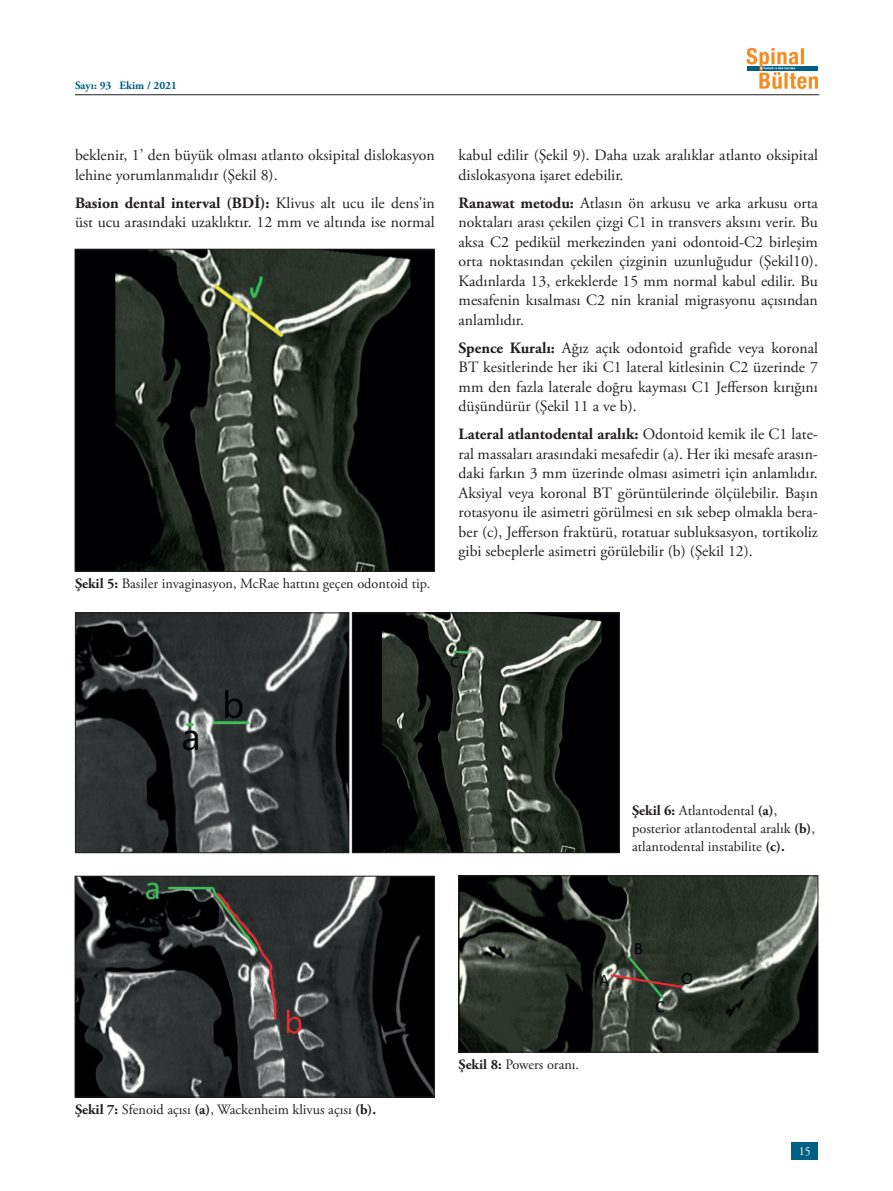
<style>
.page{position:relative;width:893px;height:1191px;background:#fff}
.page>*{position:absolute;margin:0;border:0;box-sizing:border-box;transform-origin:0 0}
.t1{font:15.75px/19.5px "Adobe Garamond Pro";color:#231f20}
.t2{font:14.25px/18px "Adobe Garamond Pro";color:#231f20}
.t3{font:12px "Adobe Garamond Pro";color:#fff}
.t4{font:700 11.25px "Adobe Garamond Pro";color:#006185}
.s1{font-weight:700}
</style>
<div class="page">
<div style="left:791px;top:1141px;width:27px;height:18px;background:#006185"></div>
<hr style="left:75px;top:94px;width:744px;height:1px;background:#231f20">
<svg style="left:747px;top:48px;width:71px;height:41px"></svg>
<img style="left:77px;top:251px;width:356px;height:318px">
<div style="left:75px;top:249px;width:360px;height:322px;border:1px solid #231f20"></div>
<img style="left:77px;top:614px;width:270px;height:237px">
<div style="left:75px;top:612px;width:274px;height:241px;border:1px solid #231f20"></div>
<img style="left:354px;top:614px;width:264px;height:237px">
<div style="left:352px;top:612px;width:268px;height:241px;border:1px solid #231f20"></div>
<img style="left:77px;top:877px;width:356px;height:218px">
<div style="left:75px;top:875px;width:360px;height:222px;border:1px solid #231f20"></div>
<img style="left:460px;top:877px;width:356px;height:173px">
<div style="left:458px;top:875px;width:360px;height:177px;border:1px solid #231f20"></div>
<p class="t4" style="left:75px;top:79px;width:103px">Sayı: 93 Ekim / 2021</p>
<p class="t1" style="left:75px;top:146px;width:361px">beklenir, 1’ den büyük olması atlanto oksipital dislokasyon lehine yorumlanmalıdır (Şekil 8).</p>
<p class="t1" style="left:75px;top:194px;width:361px"><span class="s1">Basion dental interval (BDİ):</span> Klivus alt ucu ile dens'in üst ucu arasındaki uzaklıktır. 12 mm ve altında ise normal</p>
<p class="t2" style="left:75px;top:575px;width:357px"><span class="s1">Şekil 5:</span> Basiler invaginasyon, McRae hattını geçen odontoid tip.</p>
<p class="t1" style="left:459px;top:146px;width:361px">kabul edilir (Şekil 9). Daha uzak aralıklar atlanto oksipital dislokasyona işaret edebilir.</p>
<p class="t1" style="left:459px;top:194px;width:361px;text-align:justify"><span class="s1">Ranawat metodu:</span> Atlasın ön arkusu ve arka arkusu orta noktaları arası çekilen çizgi C1 in transvers aksını verir. Bu aksa C2 pedikül merkezinden yani odontoid-C2 birleşim orta noktasından çekilen çizginin uzunluğudur (Şekil10).<br>Kadınlarda 13, erkeklerde 15 mm normal kabul edilir. Bu mesafenin kısalması C2 nin kranial migrasyonu açısından anlamlıdır.</p>
<p class="t1" style="left:459px;top:339px;width:361px;text-align:justify"><span class="s1">Spence Kuralı:</span> Ağız açık odontoid grafide veya koronal BT kesitlerinde her iki C1 lateral kitlesinin C2 üzerinde 7 mm den fazla laterale doğru kayması C1 Jefferson kırığını düşündürür (Şekil 11 a ve b).</p>
<p class="t1" style="left:459px;top:425px;width:361px;text-align:justify"><span class="s1">Lateral atlantodental aralık:</span> Odontoid kemik ile C1 late&shy;ral massaları arasındaki mesafedir (a). Her iki mesafe arasın&shy;daki farkın 3 mm üzerinde olması asimetri için anlamlıdır.<br>Aksiyal veya koronal BT görüntülerinde ölçülebilir. Başın rotasyonu ile asimetri görülmesi en sık sebep olmakla bera&shy;ber (c), Jefferson fraktürü, rotatuar subluksasyon, tortikoliz gibi sebeplerle asimetri görülebilir (b) (Şekil 12).</p>
<p class="t2" style="left:75px;top:1101px;width:303px"><span class="s1">Şekil 7:</span> Sfenoid açısı <span class="s1">(a)</span>, Wackenheim klivus açısı <span class="s1">(b).</span></p>
<p class="t2" style="left:632px;top:802px;width:184px"><span class="s1">Şekil 6:</span> Atlantodental <span class="s1">(a)</span>, posterior atlantodental aralık <span class="s1">(b)</span>, atlantodental instabilite <span class="s1">(c).</span></p>
<p class="t2" style="left:459px;top:1056px;width:122px"><span class="s1">Şekil 8:</span> Powers oranı.</p>
<p class="t3" style="left:799px;top:1143px;width:13px">15</p>
</div>
